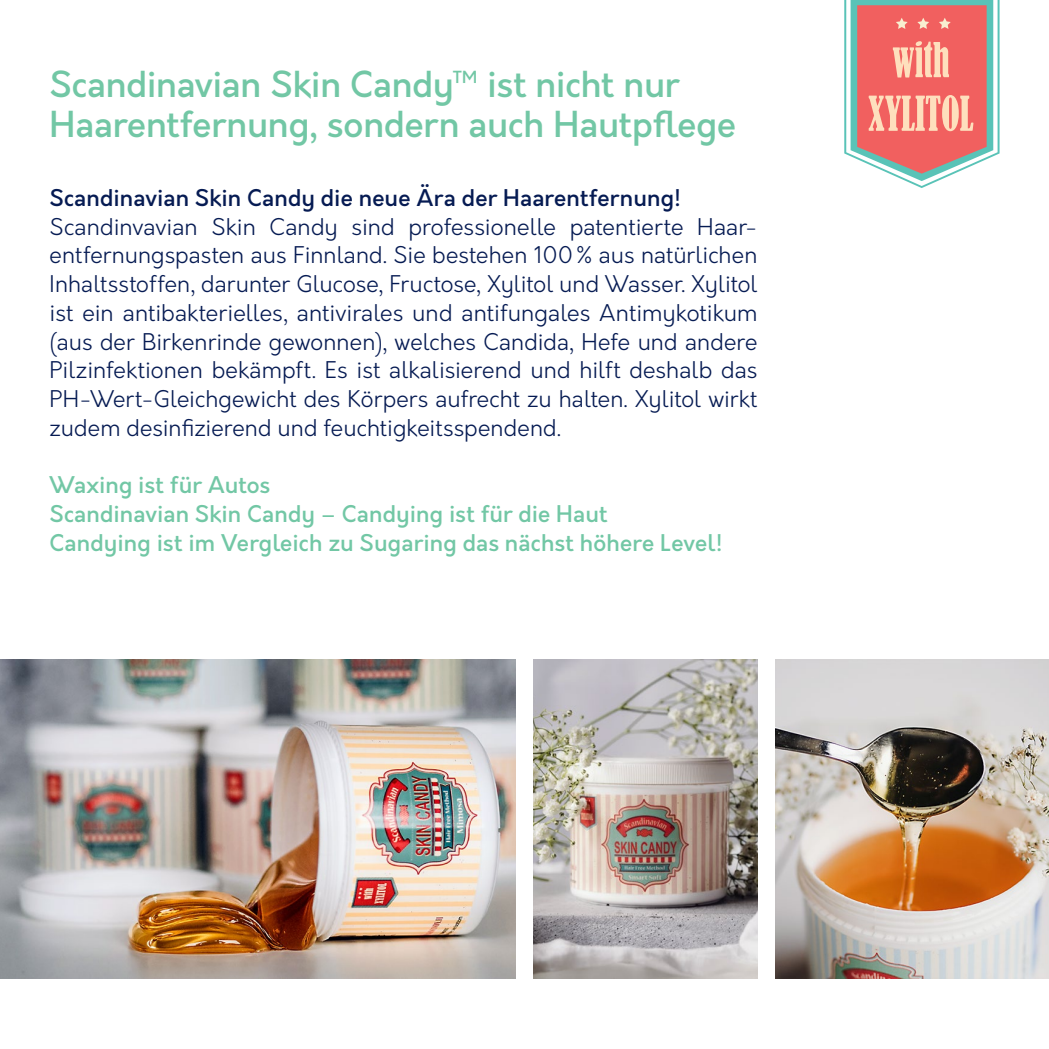
<style>
.page{position:relative;width:1049px;height:1049px;background:#fff}
.page>*{position:absolute;margin:0;border:0;box-sizing:border-box;transform-origin:0 0}
.t1{font:500 35px/40px "Orkney";letter-spacing:-.005em;color:#72c7a5}
.t2{font:300 22.5px/28.8px "Orkney";letter-spacing:.005em;color:#061b53;text-align:justify}
.t3{font:500 22.5px/28.8px "Orkney";letter-spacing:.005em;color:#72c7a5}
.t4{font:500 22.5px "Orkney";letter-spacing:.01em;color:#061b53}
</style>
<div class="page">
<svg style="left:844px;top:0;width:155px;height:188px"></svg>
<img style="left:775px;top:659px;width:274px;height:319px">
<img style="left:0;top:659px;width:516px;height:319px">
<img style="left:533px;top:659px;width:224px;height:319px">
<h1 class="t1" style="left:50px;top:65px;width:688px">Scandinavian Skin Candy™ ist nicht nur<br>Haarentfernung, sondern auch Hautpflege</h1>
<p class="t4" style="left:50px;top:183px;width:633px">Scandinavian Skin Candy die neue Ära der Haarentfernung!</p>
<p class="t2" style="left:50px;top:213px;width:709px">Scandinvavian Skin Candy sind professionelle patentierte Haar&shy;entfernungspasten aus Finnland. Sie bestehen 100% aus natürlichen Inhaltsstoffen, darunter Glucose, Fructose, Xylitol und Wasser. Xylitol ist ein antibakterielles, antivirales und antifungales Antimykotikum (aus der Birkenrinde gewonnen), welches Candida, Hefe und andere Pilzinfektionen bekämpft. Es ist alkalisierend und hilft deshalb das PH-Wert- Gleichgewicht des Körpers aufrecht zu halten. Xylitol wirkt zudem desinfizierend und feuchtigkeitsspendend.</p>
<p class="t3" style="left:50px;top:471px;width:675px">Waxing ist für Autos<br>Scandinavian Skin Candy – Candying ist für die Haut<br>Candying ist im Vergleich zu Sugaring das nächst höhere Level!</p>
</div>
